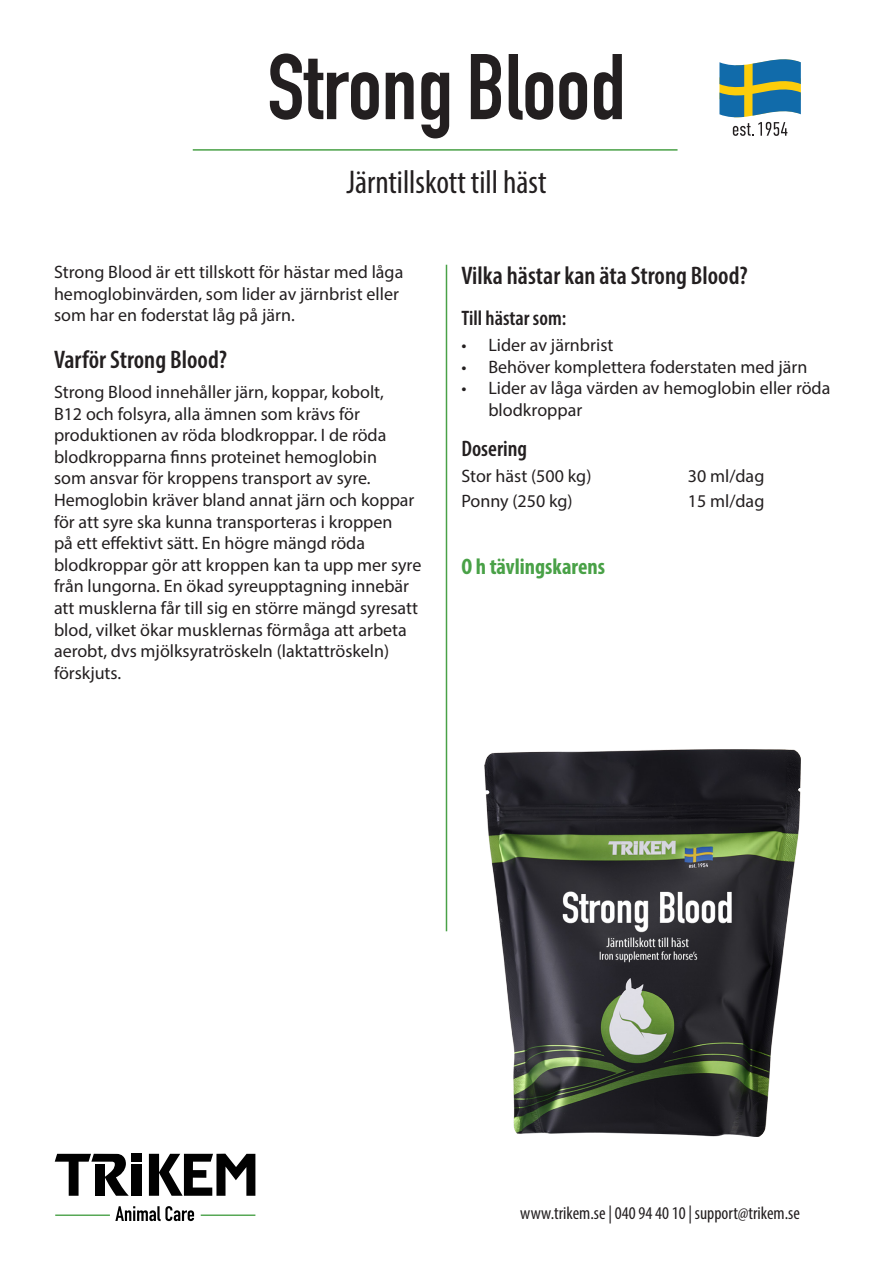
<style>
.page{position:relative;width:893px;height:1263px;background:#fff}
.page>*{position:absolute;margin:0;border:0;box-sizing:border-box;transform-origin:0 0}
.t1{font:91.5px "DIN Engschrift LT Pro";color:#231f20}
.t2{font:condensed 33px "Myriad Pro";color:#231f20}
.t3{font:600 condensed 25.5px "Myriad Pro";color:#231f20}
.t4{font:700 condensed 22.5px "Myriad Pro";color:#49a147}
.t5{font:600 condensed 22.5px "Myriad Pro";color:#231f20}
.t6{font:600 condensed 21px "Myriad Pro";color:#231f20}
.t7{font:18px/21.6px "Myriad Pro";color:#231f20}
.t8{font:condensed 18px "Myriad Pro";color:#231f20}
</style>
<div class="page">
<svg style="left:719px;top:59px;width:82px;height:77px"></svg>
<hr style="left:193px;top:149px;width:484px;height:2px;background:#49a147">
<div style="left:131px;top:1153px;width:11px;height:9px;background:#010101"></div>
<div style="left:132px;top:1164px;width:10px;height:32px;background:#010101"></div>
<svg style="left:149px;top:1154px;width:106px;height:42px"></svg>
<svg style="left:55px;top:1154px;width:74px;height:42px"></svg>
<svg style="left:115px;top:1206px;width:79px;height:15px"></svg>
<hr style="left:201px;top:1214px;width:54px;height:2px;background:#49a147">
<hr style="left:55px;top:1214px;width:55px;height:2px;background:#49a147">
<img style="left:484px;top:749px;width:316px;height:387px">
<hr style="left:446px;top:265px;width:1px;height:666px;background:#49a147">
<p class="t1" style="left:267px;top:33px;width:360px">Strong Blood</p>
<p class="t2" style="left:346px;top:163px;width:202px">Järntillskott till häst</p>
<p class="t7" style="left:54px;top:261px;width:351px">Strong Blood är ett tillskott för hästar med låga hemoglobinvärden, som lider av järnbrist eller som har en foderstat låg på järn.</p>
<p class="t3" style="left:54px;top:344px;width:175px">Varför Strong Blood?</p>
<p class="t7" style="left:54px;top:381px;width:369px">Strong Blood innehåller järn, koppar, kobolt,<br>B12 och folsyra, alla ämnen som krävs för produktionen av röda blodkroppar. I de röda blodkropparna finns proteinet hemoglobin<br>som ansvar för kroppens transport av syre.<br>Hemoglobin kräver bland annat järn och koppar för att syre ska kunna transporteras i kroppen<br>på ett effektivt sätt. En högre mängd röda blodkroppar gör att kroppen kan ta upp mer syre från lungorna. En ökad syreupptagning innebär att musklerna får till sig en större mängd syresatt blod, vilket ökar musklernas förmåga att arbeta aerobt, dvs mjölksyratröskeln (laktattröskeln) förskjuts.</p>
<p class="t3" style="left:461px;top:260px;width:288px">Vilka hästar kan äta Strong Blood?</p>
<p class="t6" style="left:461px;top:305px;width:106px">Till hästar som:</p>
<p class="t7" style="left:461px;top:334px;width:154px">• Lider av järnbrist</p>
<p class="t7" style="left:461px;top:356px;width:348px">• Behöver komplettera foderstaten med järn</p>
<p class="t7" style="left:488px;top:377px;width:344px;text-indent:-27px">• Lider av låga värden av hemoglobin eller röda blodkroppar</p>
<p class="t5" style="left:461px;top:435px;width:67px">Dosering</p>
<p class="t7" style="left:461px;top:464px;width:132px">Stor häst (500 kg)</p>
<p class="t7" style="left:688px;top:464px;width:78px">30 ml/dag</p>
<p class="t7" style="left:461px;top:490px;width:113px">Ponny (250 kg)</p>
<p class="t7" style="left:688px;top:490px;width:78px">15 ml/dag</p>
<p class="t4" style="left:461px;top:552px;width:145px">O h tävlingskarens</p>
<p class="t8" style="left:520px;top:1202px;width:281px">www.trikem.se | 040 94 40 10 | support@trikem.se</p>
</div>
